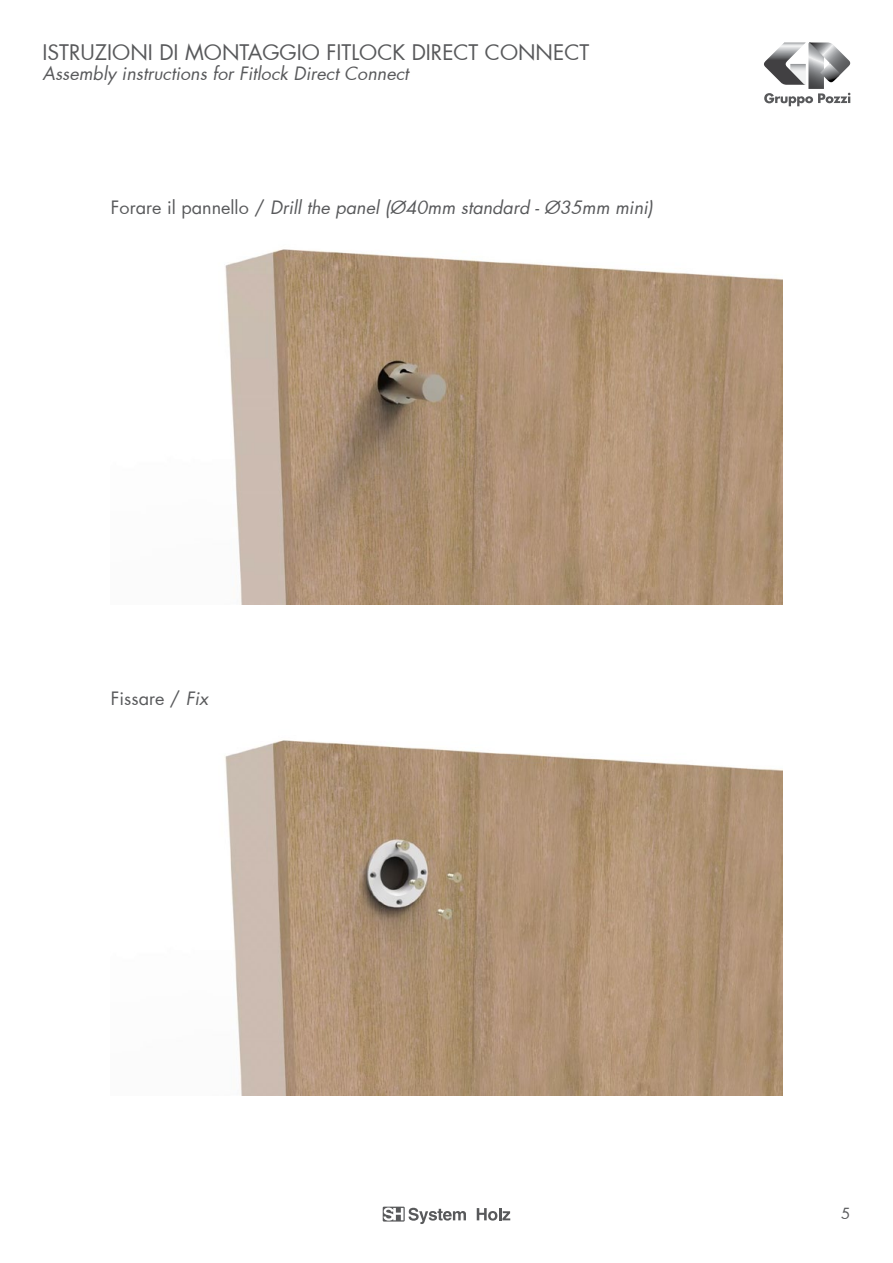
<style>
.page{position:relative;width:893px;height:1263px;background:#fff}
.page>*{position:absolute;margin:0;border:0;box-sizing:border-box;transform-origin:0 0}
.t1{font:21px "Futura";color:#58595b}
.t2{font:italic 18px "Futura";color:#58595b}
.t3{font:18px "Futura";color:#58595b}
.t4{font:15px "Futura";color:#58595b}
.s1{font-style:normal}
.s2{font-style:italic}
</style>
<div class="page">
<svg style="left:383px;top:1206px;width:83px;height:18px"></svg>
<svg style="left:477px;top:1208px;width:33px;height:12px"></svg>
<svg style="left:764px;top:42px;width:86px;height:64px"></svg>
<img style="left:225px;top:249px;width:557px;height:355px">
<img style="left:225px;top:740px;width:557px;height:355px">
<p class="t1" style="left:43px;top:38px;width:548px">ISTRUZIONI DI MONTAGGIO FITLOCK DIRECT CONNECT</p>
<p class="t2" style="left:43px;top:61px;width:368px">Assembly instructions for Fitlock Direct Connect</p>
<p class="t2" style="left:111px;top:195px;width:544px"><span class="s1">Forare il pannello /</span> Drill the panel (Ø40mm standard - Ø35mm mini)</p>
<p class="t3" style="left:111px;top:686px;width:99px">Fissare / <span class="s2">Fix</span></p>
<p class="t4" style="left:841px;top:1203px;width:11px">5</p>
</div>
